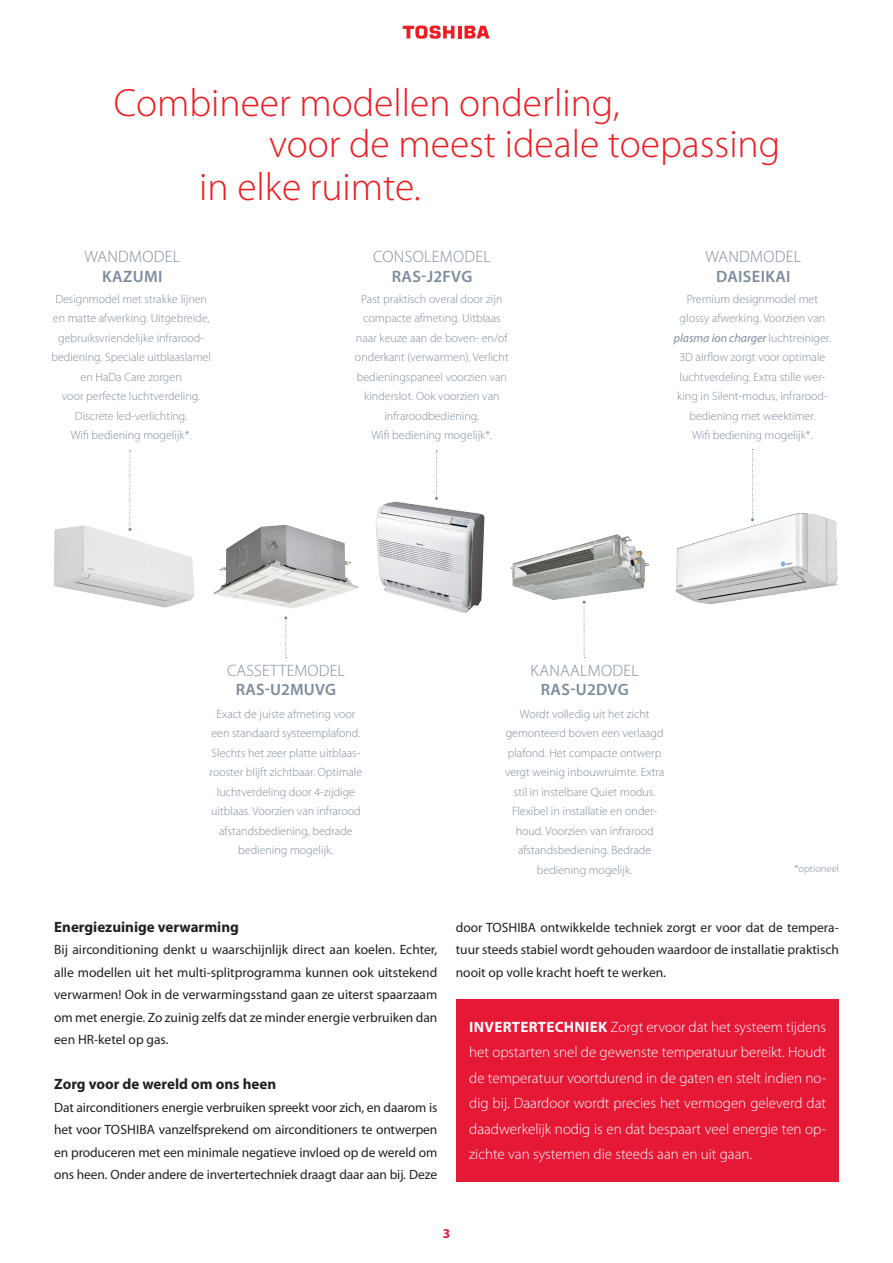
<style>
.page{position:relative;width:893px;height:1263px;background:#fff}
.page>*{position:absolute;margin:0;border:0;box-sizing:border-box;transform-origin:0 0}
.t1{font:300 39.6px "Myriad Pro";color:#ee1d23}
.Platte_txt{font:300 16.5px "Myriad Pro";letter-spacing:.02em;color:#7c8c9d}
.Platte_txt-2{font:600 16.5px "Myriad Pro";letter-spacing:.02em;color:#7c8c9d}
.t2{font:300 15px/25.5px "Myriad Pro";color:#fff;text-align:justify}
.Platte_txt-3{font:700 15px "Myriad Pro";color:#231f20}
.Platte_txt-4{font:13.5px/22.5px "Myriad Pro";color:#231f20;text-align:justify}
.t3{font:700 13.5px "Myriad Pro";color:#e51836}
.Platte_txt-5{font:300 12px/19.5px "Myriad Pro";color:#7c8c9d;text-align:center}
.Platte_txt-6{font:300 10.5px "Myriad Pro";color:#7c8c9d}
.s1{font-weight:400;font-style:italic}
.s2{font-weight:700}
</style>
<div class="page">
<img style="left:54px;top:525px;width:141px;height:83px">
<img style="left:675px;top:513px;width:163px;height:91px">
<img style="left:510px;top:534px;width:140px;height:66px">
<img style="left:376px;top:502px;width:108px;height:111px">
<svg style="left:751px;top:449px;width:3px;height:72px"></svg>
<svg style="left:128px;top:450px;width:3px;height:81px"></svg>
<img style="left:214px;top:525px;width:145px;height:83px">
<svg style="left:284px;top:616px;width:3px;height:42px"></svg>
<svg style="left:583px;top:601px;width:3px;height:57px"></svg>
<svg style="left:403px;top:26px;width:87px;height:13px"></svg>
<div style="left:456px;top:999px;width:383px;height:183px;background:#e51836"></div>
<svg style="left:435px;top:450px;width:3px;height:50px"></svg>
<p class="t1" style="left:114px;top:81px;width:507px">Combineer modellen onderling,</p>
<p class="t1" style="left:269px;top:122px;width:513px">voor de meest ideale toepassing</p>
<p class="t1" style="left:199px;top:165px;width:223px">in elke ruimte.</p>
<p class="Platte_txt" style="left:84px;top:248px;width:97px">WANDMODEL</p>
<p class="Platte_txt-2" style="left:102px;top:266px;width:62px">KAZUMI</p>
<p class="Platte_txt" style="left:373px;top:248px;width:119px">CONSOLEMODEL</p>
<p class="Platte_txt-2" style="left:392px;top:266px;width:82px">RAS-J2FVG</p>
<p class="Platte_txt" style="left:705px;top:248px;width:97px">WANDMODEL</p>
<p class="Platte_txt-2" style="left:716px;top:266px;width:76px">DAISEIKAI</p>
<p class="Platte_txt-5" style="left:51px;top:289px;width:161px">Designmodel met strakke lijnen en matte afwerking. Uitgebreide, gebruiksvriendelijke infrarood&shy;bediening. Speciale uitblaaslamel en HaDa Care zorgen</p>
<p class="Platte_txt-5" style="left:62px;top:387px;width:140px">voor perfecte luchtverdeling.</p>
<p class="Platte_txt-5" style="left:75px;top:406px;width:114px">Discrete led-verlichting.</p>
<p class="Platte_txt-5" style="left:71px;top:426px;width:122px">Wifi bediening mogelijk*.</p>
<p class="Platte_txt-5" style="left:355px;top:289px;width:155px">Past praktisch overal door zijn compacte afmeting. Uitblaas naar keuze aan de boven- en/of onderkant (verwarmen). Verlicht bedieningspaneel voorzien van kinderslot. Ook voorzien van</p>
<p class="Platte_txt-5" style="left:384px;top:406px;width:96px">infraroodbediening.</p>
<p class="Platte_txt-5" style="left:372px;top:426px;width:122px">Wifi bediening mogelijk*.</p>
<p class="Platte_txt-5" style="left:674px;top:289px;width:159px">Premium designmodel met glossy afwerking. Voorzien van <span class="s1">plasma ion charger</span> luchtreiniger.<br>3D airflow zorgt voor optimale luchtverdeling. Extra stille wer&shy;king in Silent-modus, infrarood&shy;bediening met weektimer.</p>
<p class="Platte_txt-5" style="left:692px;top:426px;width:122px">Wifi bediening mogelijk*.</p>
<p class="Platte_txt" style="left:227px;top:661px;width:119px">CASSETTEMODEL</p>
<p class="Platte_txt-2" style="left:236px;top:679px;width:102px">RAS-U2MUVG</p>
<p class="Platte_txt-5" style="left:210px;top:704px;width:154px">Exact de juiste afmeting voor een standaard systeemplafond.<br>Slechts het zeer platte uitblaas&shy;rooster blijft zichtbaar. Optimale luchtverdeling door 4-zijdige uitblaas. Voorzien van infrarood afstandsbediening, bedrade bediening mogelijk.</p>
<p class="Platte_txt" style="left:531px;top:661px;width:110px">KANAALMODEL</p>
<p class="Platte_txt-2" style="left:541px;top:679px;width:89px">RAS-U2DVG</p>
<p class="Platte_txt-5" style="left:505px;top:704px;width:161px">Wordt volledig uit het zicht gemonteerd boven een verlaagd plafond. Het compacte ontwerp vergt weinig inbouwruimte. Extra stil in instelbare Quiet modus.<br>Flexibel in installatie en onder&shy;houd. Voorzien van infrarood afstandsbediening. Bedrade bediening mogelijk.</p>
<p class="Platte_txt-6" style="left:794px;top:863px;width:46px">*optioneel</p>
<p class="Platte_txt-3" style="left:54px;top:917px;width:186px">Energiezuinige verwarming</p>
<p class="Platte_txt-4" style="left:54px;top:938px;width:385px">Bij airconditioning denkt u waarschijnlijk direct aan koelen. Echter, alle modellen uit het multi-splitprogramma kunnen ook uitstekend verwarmen! Ook in de verwarmingsstand gaan ze uiterst spaarzaam om met energie. Zo zuinig zelfs dat ze minder energie verbruiken dan een HR-ketel op gas.</p>
<p class="Platte_txt-3" style="left:54px;top:1074px;width:223px">Zorg voor de wereld om ons heen</p>
<p class="Platte_txt-4" style="left:54px;top:1096px;width:385px">Dat airconditioners energie verbruiken spreekt voor zich, en daarom is het voor TOSHIBA vanzelfsprekend om airconditioners te ontwerpen en produceren met een minimale negatieve invloed op de wereld om ons heen. Onder andere de invertertechniek draagt daar aan bij. Deze</p>
<p class="Platte_txt-4" style="left:456px;top:916px;width:385px">door TOSHIBA ontwikkelde techniek zorgt er voor dat de tempera&shy;tuur steeds stabiel wordt gehouden waardoor de installatie praktisch nooit op volle kracht hoeft te werken.</p>
<p class="t2" style="left:469px;top:1014px;width:359px"><span class="s2">INVERTERTECHNIEK</span> Zorgt ervoor dat het systeem tijdens het opstarten snel de gewenste temperatuur bereikt. Houdt de temperatuur voortdurend in de gaten en stelt indien no&shy;dig bij. Daardoor wordt precies het vermogen geleverd dat daadwerkelijk nodig is en dat bespaart veel energie ten op&shy;zichte van systemen die steeds aan en uit gaan.</p>
<p class="t3" style="left:443px;top:1225px;width:9px">3</p>
</div>
